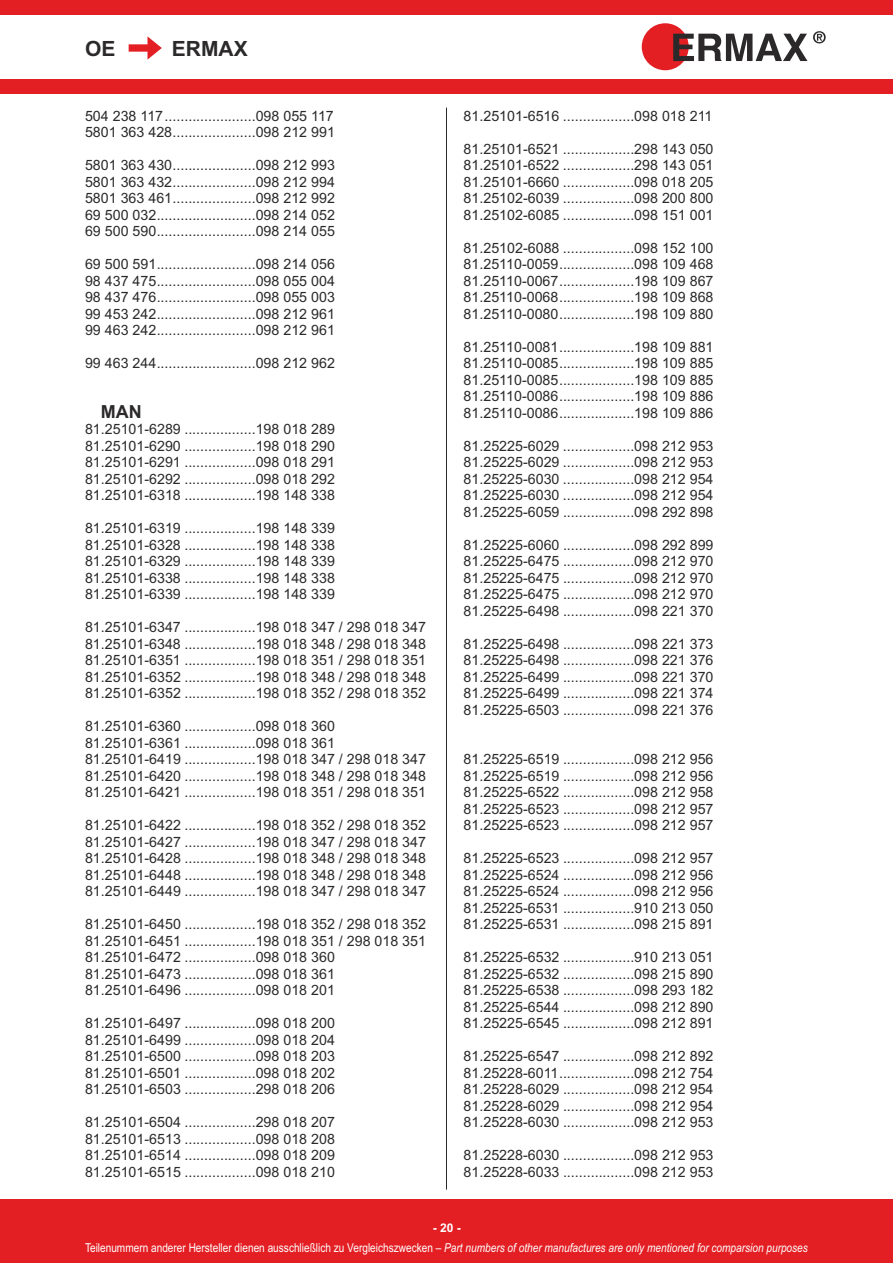
<style>
.page{position:relative;width:893px;height:1263px;background:#fff}
.page>*{position:absolute;margin:0;border:0;box-sizing:border-box;transform-origin:0 0}
.t1{font:700 21px "Arial";color:#2b2929}
.t2{font:700 18px "Arial";color:#2b2929}
.t3{font:14.25px/16.5px "Arial";color:#2b2929;text-align:justify}
.t4{font:12.3px "Arial Narrow";color:#fff}
.t5{font:700 12px "Arial";color:#fff}
.s1{font-style:italic}
</style>
<div class="page">
<div style="left:0;top:79px;width:893px;height:15px;background:#e31f24"></div>
<div style="left:0;top:0;width:893px;height:15px;background:#e31f24"></div>
<div style="left:642px;top:23px;width:47px;height:47px;background:#e31f24;border-radius:50%"></div>
<svg style="left:673px;top:31px;width:153px;height:30px"></svg>
<div style="left:0;top:1199px;width:893px;height:64px;background:#e31f24"></div>
<hr style="left:446px;top:108px;width:1px;height:1081px;background:#2b2929">
<svg style="left:129px;top:36px;width:33px;height:24px"></svg>
<h1 class="t1" style="left:85px;top:40px;width:32px">OE</h1>
<h1 class="t1" style="left:172px;top:40px;width:77px">ERMAX</h1>
<p class="t3" style="left:85px;top:109px;width:251px">504 238 117.......................098 055 117<br>5801 363 428.....................098 212 991</p>
<p class="t3" style="left:85px;top:158px;width:251px">5801 363 430.....................098 212 993<br>5801 363 432.....................098 212 994<br>5801 363 461.....................098 212 992<br>69 500 032.........................098 214 052<br>69 500 590.........................098 214 055</p>
<p class="t3" style="left:85px;top:257px;width:251px">69 500 591.........................098 214 056<br>98 437 475.........................098 055 004<br>98 437 476.........................098 055 003<br>99 453 242.........................098 212 961<br>99 463 242.........................098 212 961</p>
<p class="t3" style="left:85px;top:356px;width:251px">99 463 244.........................098 212 962</p>
<p class="t2" style="left:101px;top:404px;width:42px">MAN</p>
<p class="t3" style="left:85px;top:422px;width:251px">81.25101-6289 ..................198 018 289<br>81.25101-6290 ..................198 018 290<br>81.25101-6291 ..................098 018 291<br>81.25101-6292 ..................098 018 292<br>81.25101-6318 ..................198 148 338</p>
<p class="t3" style="left:85px;top:521px;width:251px">81.25101-6319 ..................198 148 339<br>81.25101-6328 ..................198 148 338<br>81.25101-6329 ..................198 148 339<br>81.25101-6338 ..................198 148 338<br>81.25101-6339 ..................198 148 339</p>
<p class="t3" style="left:85px;top:620px;width:342px">81.25101-6347 ..................198 018 347 / 298 018 347<br>81.25101-6348 ..................198 018 348 / 298 018 348<br>81.25101-6351 ..................198 018 351 / 298 018 351<br>81.25101-6352 ..................198 018 348 / 298 018 348<br>81.25101-6352 ..................198 018 352 / 298 018 352</p>
<p class="t3" style="left:85px;top:719px;width:342px;text-align:left">81.25101-6360 ..................098 018 360<br>81.25101-6361 ..................098 018 361<br>81.25101-6419 ..................198 018 347 / 298 018 347<br>81.25101-6420 ..................198 018 348 / 298 018 348<br>81.25101-6421 ..................198 018 351 / 298 018 351</p>
<p class="t3" style="left:85px;top:818px;width:342px">81.25101-6422 ..................198 018 352 / 298 018 352<br>81.25101-6427 ..................198 018 347 / 298 018 347<br>81.25101-6428 ..................198 018 348 / 298 018 348<br>81.25101-6448 ..................198 018 348 / 298 018 348<br>81.25101-6449 ..................198 018 347 / 298 018 347</p>
<p class="t3" style="left:85px;top:917px;width:342px;text-align:left">81.25101-6450 ..................198 018 352 / 298 018 352<br>81.25101-6451 ..................198 018 351 / 298 018 351<br>81.25101-6472 ..................098 018 360<br>81.25101-6473 ..................098 018 361<br>81.25101-6496 ..................098 018 201</p>
<p class="t3" style="left:85px;top:1016px;width:251px">81.25101-6497 ..................098 018 200<br>81.25101-6499 ..................098 018 204<br>81.25101-6500 ..................098 018 203<br>81.25101-6501 ..................098 018 202<br>81.25101-6503 ..................298 018 206</p>
<p class="t3" style="left:85px;top:1115px;width:251px">81.25101-6504 ..................298 018 207<br>81.25101-6513 ..................098 018 208<br>81.25101-6514 ..................098 018 209<br>81.25101-6515 ..................098 018 210</p>
<p class="t3" style="left:464px;top:109px;width:250px">81.25101-6516 ..................098 018 211</p>
<p class="t3" style="left:464px;top:142px;width:251px">81.25101-6521 ..................298 143 050<br>81.25101-6522 ..................298 143 051<br>81.25101-6660 ..................098 018 205<br>81.25102-6039 ..................098 200 800<br>81.25102-6085 ..................098 151 001</p>
<p class="t3" style="left:464px;top:241px;width:251px">81.25102-6088 ..................098 152 100<br>81.25110-0059...................098 109 468<br>81.25110-0067...................198 109 867<br>81.25110-0068...................198 109 868<br>81.25110-0080...................198 109 880</p>
<p class="t3" style="left:464px;top:340px;width:251px">81.25110-0081...................198 109 881<br>81.25110-0085...................198 109 885<br>81.25110-0085...................198 109 885<br>81.25110-0086...................198 109 886<br>81.25110-0086...................198 109 886</p>
<p class="t3" style="left:464px;top:439px;width:251px">81.25225-6029 ..................098 212 953<br>81.25225-6029 ..................098 212 953<br>81.25225-6030 ..................098 212 954<br>81.25225-6030 ..................098 212 954<br>81.25225-6059 ..................098 292 898</p>
<p class="t3" style="left:464px;top:538px;width:251px">81.25225-6060 ..................098 292 899<br>81.25225-6475 ..................098 212 970<br>81.25225-6475 ..................098 212 970<br>81.25225-6475 ..................098 212 970<br>81.25225-6498 ..................098 221 370</p>
<p class="t3" style="left:464px;top:637px;width:251px">81.25225-6498 ..................098 221 373<br>81.25225-6498 ..................098 221 376<br>81.25225-6499 ..................098 221 370<br>81.25225-6499 ..................098 221 374<br>81.25225-6503 ..................098 221 376</p>
<p class="t3" style="left:464px;top:752px;width:251px">81.25225-6519 ..................098 212 956<br>81.25225-6519 ..................098 212 956<br>81.25225-6522 ..................098 212 958<br>81.25225-6523 ..................098 212 957<br>81.25225-6523 ..................098 212 957</p>
<p class="t3" style="left:464px;top:851px;width:251px">81.25225-6523 ..................098 212 957<br>81.25225-6524 ..................098 212 956<br>81.25225-6524 ..................098 212 956<br>81.25225-6531 ..................910 213 050<br>81.25225-6531 ..................098 215 891</p>
<p class="t3" style="left:464px;top:950px;width:251px">81.25225-6532 ..................910 213 051<br>81.25225-6532 ..................098 215 890<br>81.25225-6538 ..................098 293 182<br>81.25225-6544 ..................098 212 890<br>81.25225-6545 ..................098 212 891</p>
<p class="t3" style="left:464px;top:1049px;width:251px">81.25225-6547 ..................098 212 892<br>81.25228-6011...................098 212 754<br>81.25228-6029 ..................098 212 954<br>81.25228-6029 ..................098 212 954<br>81.25228-6030 ..................098 212 953</p>
<p class="t3" style="left:464px;top:1148px;width:251px">81.25228-6030 ..................098 212 953<br>81.25228-6033 ..................098 212 953</p>
<p class="t5" style="left:433px;top:1223px;width:30px">- 20 -</p>
<p class="t4" style="left:85px;top:1243px;width:724px">Teilenummern anderer Hersteller dienen ausschließlich zu Vergleichszwecken – <span class="s1">Part numbers of other manufactures are only mentioned for comparsion purposes</span></p>
</div>
